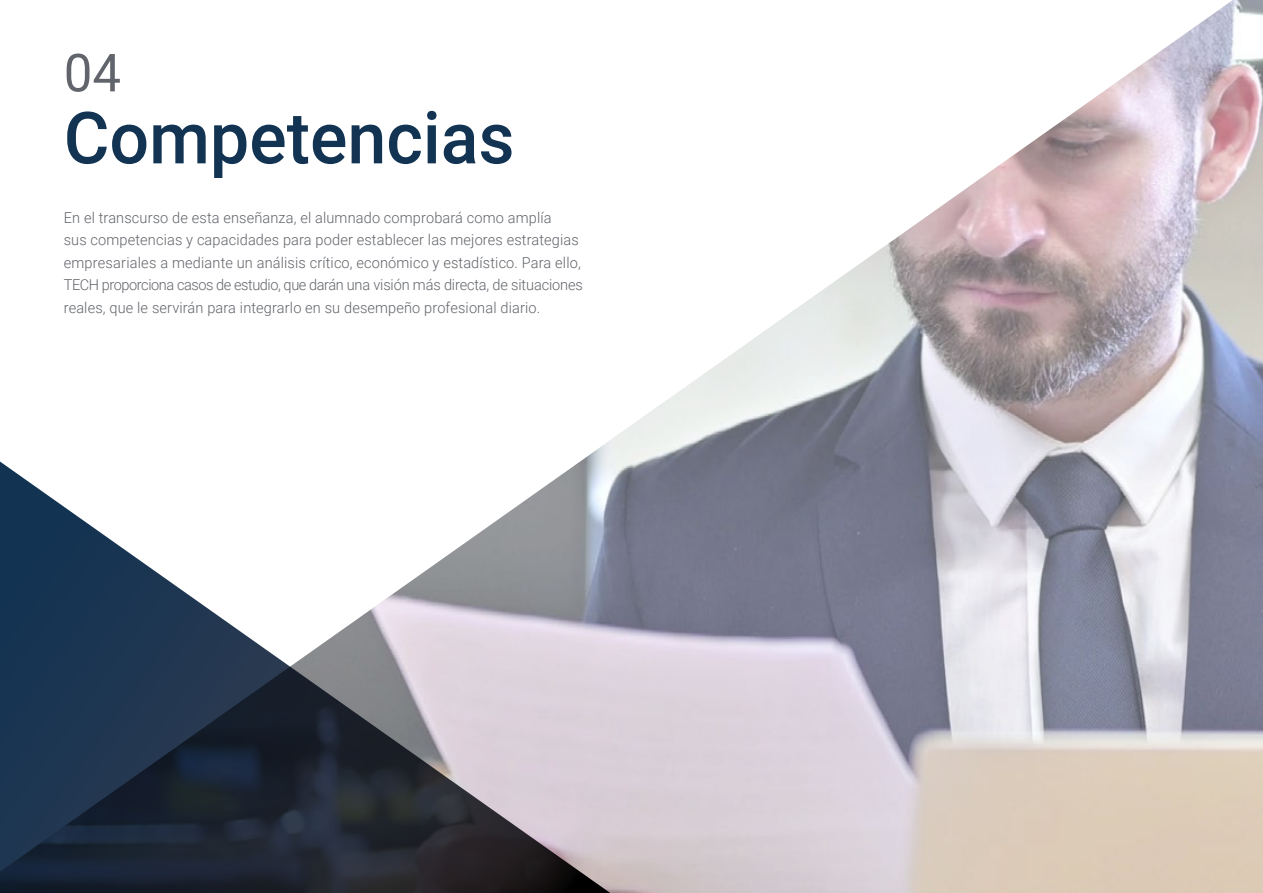
<style>
.page{position:relative;width:1263px;height:893px;background:#fff}
.page>*{position:absolute;margin:0;border:0;box-sizing:border-box;transform-origin:0 0}
.t1{font:500 72px "Roboto";color:#123352}
.t2{font:52.5px "Roboto";color:#61646a}
.t3{font:300 15px/22.5px "Roboto";letter-spacing:.01em;color:#61646a}
</style>
<div class="page">
<img style="left:602px;top:0;width:661px;height:893px">
<svg style="left:0;top:446px;width:640px;height:447px"></svg>
<h2 class="t2" style="left:64px;top:36px;width:59px">04</h2>
<h1 class="t1" style="left:64px;top:87px;width:452px">Competencias</h1>
<p class="t3" style="left:64px;top:206px;width:520px">En el transcurso de esta enseñanza, el alumnado comprobará como amplía<br>sus competencias y capacidades para poder establecer las mejores estrategias empresariales a mediante un análisis crítico, económico y estadístico. Para ello, TECH proporciona casos de estudio, que darán una visión más directa, de situaciones reales, que le servirán para integrarlo en su desempeño profesional diario.</p>
</div>
